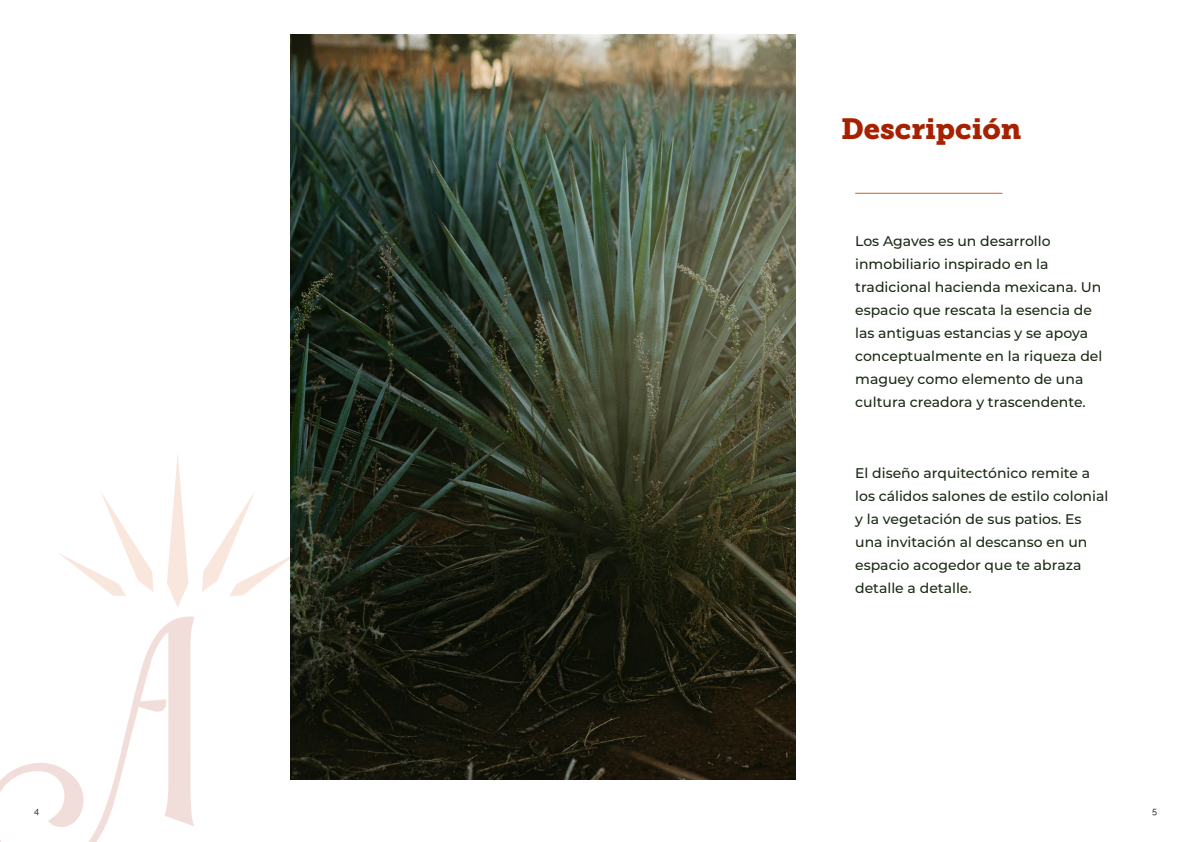
<style>
.page{position:relative;width:1191px;height:842px;background:#fff}
.page>*{position:absolute;margin:0;border:0;box-sizing:border-box;transform-origin:0 0}
.t1{font:29px "Museo Slab 900";color:#a62100}
.t2{font:500 14px/23px "Montserrat";color:#1a2b14}
.t3{font:500 9px "Raleway";color:#333334}
</style>
<div class="page">
<img style="left:291px;top:34px;width:505px;height:746px">
<svg style="left:167px;top:454px;width:21px;height:153px"></svg>
<svg style="left:59px;top:492px;width:94px;height:104px"></svg>
<svg style="left:202px;top:490px;width:96px;height:106px"></svg>
<svg style="left:0;top:616px;width:195px;height:226px"></svg>
<hr style="left:855px;top:193px;width:147px;height:1px;background:#d95e1f">
<h1 class="t1" style="left:841px;top:112px;width:182px">Descripción</h1>
<p class="t2" style="left:855px;top:229px;width:249px">Los Agaves es un desarrollo inmobiliario inspirado en la tradicional hacienda mexicana. Un espacio que rescata la esencia de las antiguas estancias y se apoya conceptualmente en la riqueza del maguey como elemento de una cultura creadora y trascendente.</p>
<p class="t2" style="left:855px;top:461px;width:255px">El diseño arquitectónico remite a los cálidos salones de estilo colonial y la vegetación de sus patios. Es una invitación al descanso en un espacio acogedor que te abraza detalle a detalle.</p>
<p class="t3" style="left:34px;top:803px;width:7px">4</p>
<p class="t3" style="left:1152px;top:803px;width:6px">5</p>
</div>
